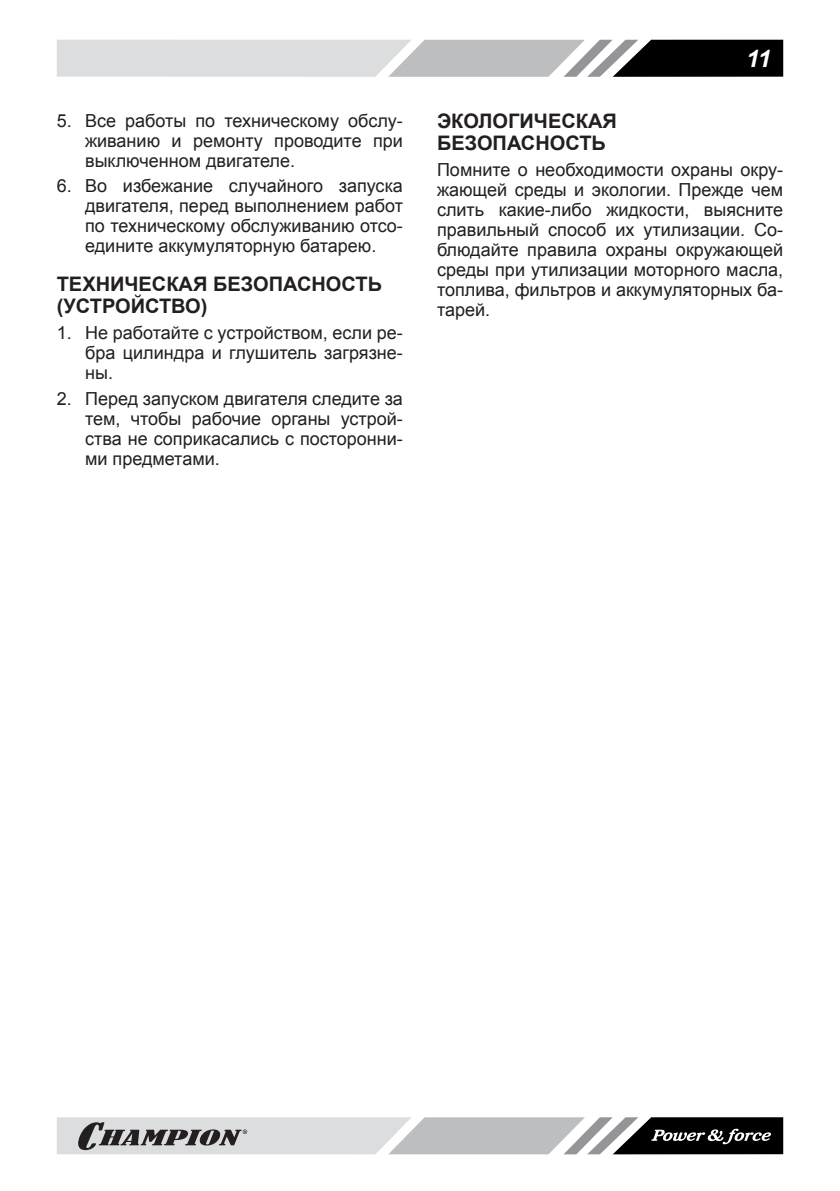
<style>
.page{position:relative;width:840px;height:1191px;background:#fff}
.page>*{position:absolute;margin:0;border:0;box-sizing:border-box;transform-origin:0 0}
.t1{font:italic 700 24px "Arial";color:#fff}
.t2{font:700 20px/22px "Arial";color:#231f20}
.t3{font:18px/20px "Arial";color:#231f20;text-align:justify}
</style>
<div class="page">
<svg style="left:57px;top:40px;width:725px;height:37px"></svg>
<svg style="left:57px;top:1117px;width:725px;height:37px"></svg>
<p class="t3" style="left:85px;top:110px;width:319px;text-indent:-28px">5. Все работы по техническому обслу&shy;живанию и ремонту проводите при выключенном двигателе.</p>
<p class="t3" style="left:85px;top:176px;width:319px;text-indent:-28px">6. Во избежание случайного запуска двигателя, перед выполнением работ по техническому обслуживанию отсо&shy;едините аккумуляторную батарею.</p>
<p class="t2" style="left:57px;top:274px;width:326px">ТЕХНИЧЕСКАЯ БЕЗОПАСНОСТЬ (УСТРОЙСТВО)</p>
<p class="t3" style="left:85px;top:323px;width:319px;text-indent:-28px">1. Не работайте с устройством, если ре&shy;бра цилиндра и глушитель загрязне&shy;ны.</p>
<p class="t3" style="left:85px;top:388px;width:319px;text-indent:-28px">2. Перед запуском двигателя следите за тем, чтобы рабочие органы устрой&shy;ства не соприкасались с посторонни&shy;ми предметами.</p>
<h1 class="t1" style="left:745px;top:44px;width:26px">11</h1>
<p class="t2" style="left:437px;top:111px;width:181px">ЭКОЛОГИЧЕСКАЯ<br>БЕЗОПАСНОСТЬ</p>
<p class="t3" style="left:437px;top:159px;width:347px">Помните о необходимости охраны окру&shy;жающей среды и экологии. Прежде чем слить какие-либо жидкости, выясните правильный способ их утилизации. Со&shy;блюдайте правила охраны окружающей среды при утилизации моторного масла, топлива, фильтров и аккумуляторных ба&shy;тарей.</p>
</div>
